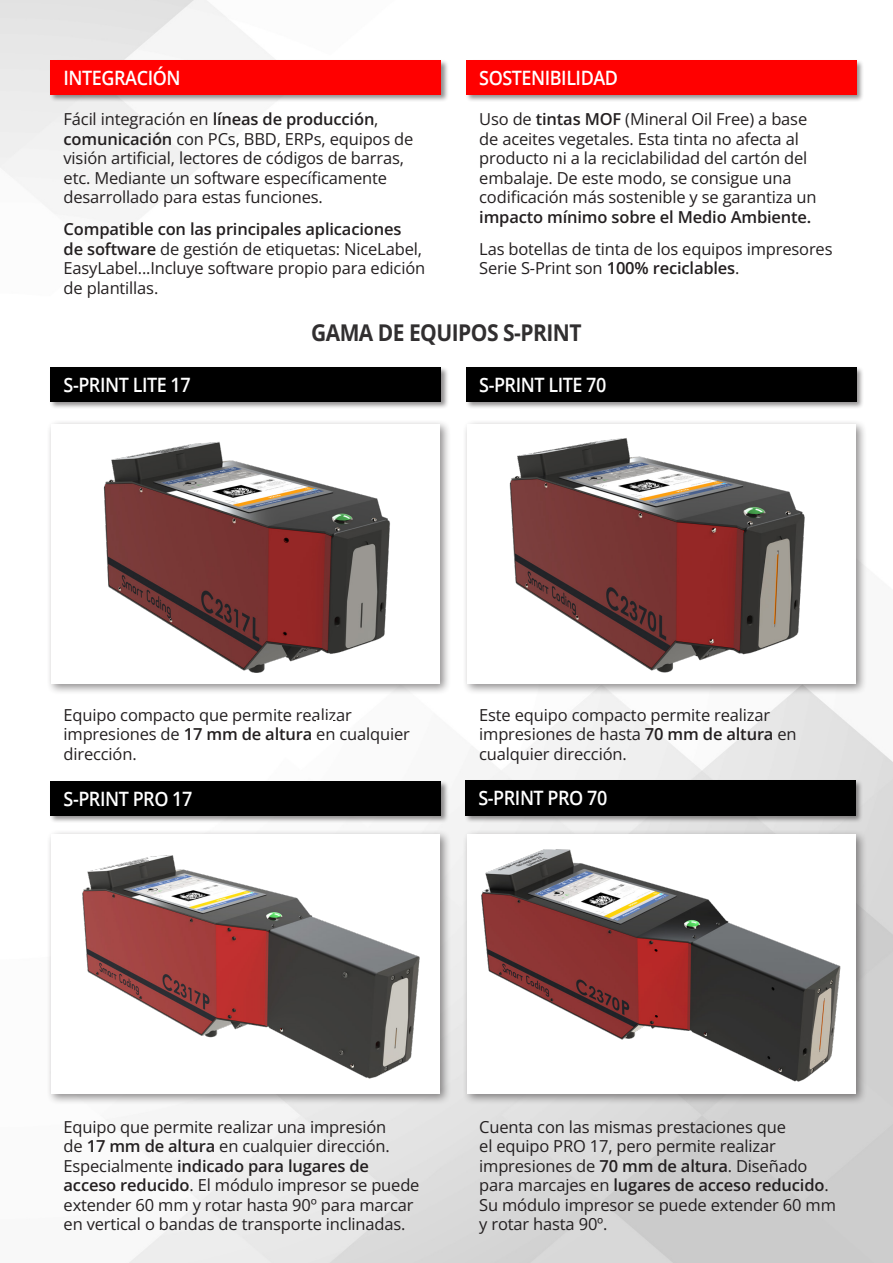
<style>
.page{position:relative;width:893px;height:1263px;background:#fff}
.page>*{position:absolute;margin:0;border:0;box-sizing:border-box;transform-origin:0 0}
.TEXTO{font:700 23.1px "Open Sans";letter-spacing:-.025em;color:#312f30;scale:.91 1}
.TITULARES{font:600 19.8px "Open Sans";letter-spacing:-.025em;color:#fff;scale:.91 1}
.TEXTO-2{font:16.5px/19.5px "Open Sans";letter-spacing:-.01em;color:#231f20}
.s1{font-weight:600}
</style>
<div class="page">
<div style="left:49px;top:59px;width:400px;height:43px;background:#231f20;opacity:.5"></div>
<div style="left:51px;top:61px;width:390px;height:34px;background:#f00"></div>
<div style="left:465px;top:59px;width:399px;height:43px;background:#231f20;opacity:.5"></div>
<div style="left:466px;top:61px;width:391px;height:34px;background:#f00"></div>
<div style="left:49px;top:366px;width:400px;height:43px;background:#231f20;opacity:.5"></div>
<div style="left:51px;top:368px;width:390px;height:34px;background:#000"></div>
<div style="left:465px;top:366px;width:399px;height:43px;background:#231f20;opacity:.5"></div>
<div style="left:466px;top:368px;width:391px;height:34px;background:#000"></div>
<div style="left:49px;top:780px;width:400px;height:43px;background:#231f20;opacity:.5"></div>
<div style="left:51px;top:782px;width:390px;height:34px;background:#000"></div>
<div style="left:464px;top:779px;width:400px;height:45px;background:#231f20;opacity:.5"></div>
<div style="left:466px;top:780px;width:390px;height:36px;background:#000"></div>
<div style="left:462px;top:829px;width:405px;height:276px;background:#231f20;opacity:.5"></div>
<img style="left:467px;top:834px;width:389px;height:260px">
<div style="left:46px;top:829px;width:405px;height:276px;background:#231f20;opacity:.5"></div>
<div style="left:52px;top:834px;width:388px;height:260px;background:#fff"></div>
<img style="left:82px;top:855px;width:338px;height:224px">
<div style="left:462px;top:419px;width:405px;height:276px;background:#231f20;opacity:.5"></div>
<img style="left:469px;top:424px;width:387px;height:260px">
<div style="left:46px;top:419px;width:405px;height:276px;background:#231f20;opacity:.5"></div>
<img style="left:52px;top:424px;width:388px;height:260px">
<p class="TITULARES" style="left:64px;top:64px;width:130px">INTEGRACIÓN</p>
<p class="TEXTO-2" style="left:64px;top:109px;width:351px">Fácil integración en <span class="s1">líneas de producción</span>, <span class="s1">comunicación</span> con PCs, BBD, ERPs, equipos de visión artificial, lectores de códigos de barras, etc. Mediante un software específicamente desarrollado para estas funciones.</p>
<p class="TEXTO-2" style="left:64px;top:219px;width:363px"><span class="s1">Compatible con las principales aplicaciones<br>de software</span> de gestión de etiquetas: NiceLabel, EasyLabel...Incluye software propio para edición de plantillas.</p>
<p class="TITULARES" style="left:479px;top:64px;width:154px">SOSTENIBILIDAD</p>
<p class="TEXTO-2" style="left:479px;top:109px;width:339px">Uso de <span class="s1">tintas MOF</span> (Mineral Oil Free) a base de aceites vegetales. Esta tinta no afecta al producto ni a la reciclabilidad del cartón del embalaje. De este modo, se consigue una codificación más sostenible y se garantiza un <span class="s1">impacto mínimo sobre el Medio Ambiente.</span></p>
<p class="TEXTO-2" style="left:479px;top:239px;width:355px">Las botellas de tinta de los equipos impresores<br>Serie S-Print son <span class="s1">100% reciclables</span>.</p>
<p class="TEXTO" style="left:311px;top:317px;width:299px">GAMA DE EQUIPOS S-PRINT</p>
<p class="TITULARES" style="left:64px;top:371px;width:141px">S-PRINT LITE 17</p>
<p class="TITULARES" style="left:479px;top:371px;width:141px">S-PRINT LITE 70</p>
<p class="TEXTO-2" style="left:64px;top:705px;width:348px">Equipo compacto que permite realizar impresiones de <span class="s1">17 mm de altura</span> en cualquier dirección.</p>
<p class="TEXTO-2" style="left:479px;top:705px;width:319px">Este equipo compacto permite realizar impresiones de hasta <span class="s1">70 mm de altura</span> en cualquier dirección.</p>
<p class="TITULARES" style="left:64px;top:785px;width:143px">S-PRINT PRO 17</p>
<p class="TITULARES" style="left:478px;top:784px;width:143px">S-PRINT PRO 70</p>
<p class="TEXTO-2" style="left:64px;top:1116px;width:357px">Equipo que permite realizar una impresión<br>de <span class="s1">17 mm de altura</span> en cualquier dirección.<br>Especialmente <span class="s1">indicado para lugares de acceso reducido</span>. El módulo impresor se puede extender 60 mm y rotar hasta 90º para marcar en vertical o bandas de transporte inclinadas.</p>
<p class="TEXTO-2" style="left:479px;top:1116px;width:358px">Cuenta con las mismas prestaciones que<br>el equipo PRO 17, pero permite realizar impresiones de <span class="s1">70 mm de altura</span>. Diseñado para marcajes en <span class="s1">lugares de acceso reducido</span>.<br>Su módulo impresor se puede extender 60 mm y rotar hasta 90º.</p>
</div>
